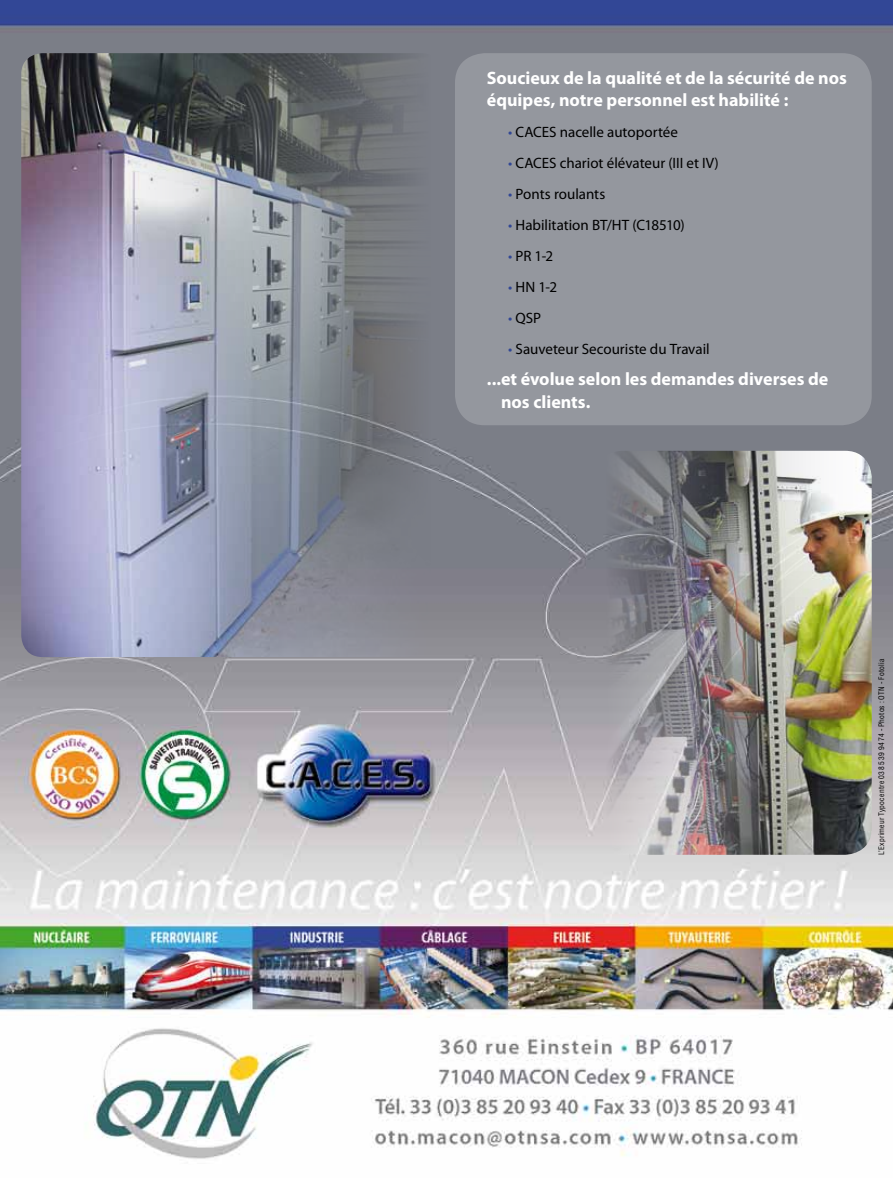
<style>
.page{position:relative;width:893px;height:1178px;background:#fff}
.page>*{position:absolute;margin:0;border:0;box-sizing:border-box;transform-origin:0 0}
.t1{font:700 18px/22.5px "Myriad Pro";color:#fff}
.t2{font:15px "Myriad Pro";color:#000}
.t3{font:condensed 7.5px "Helvetica";letter-spacing:.03em;color:#000}
.s1{color:#314795}
</style>
<div class="page">
<img style="left:0;top:0;width:893px;height:1159px">
<div style="left:455px;top:53px;width:417px;height:372px;background:#94979e;border-radius:30px"></div>
<img style="left:21px;top:53px;width:421px;height:604px">
<img style="left:596px;top:451px;width:276px;height:404px">
<p class="t1" style="left:487px;top:66px;width:361px">Soucieux de la qualité et de la sécurité de nos équipes, notre personnel est habilité :</p>
<p class="t2" style="left:508px;top:123px;width:171px"><span class="s1">•</span> CACES nacelle autoportée</p>
<p class="t2" style="left:508px;top:154px;width:212px"><span class="s1">•</span> CACES chariot élévateur (III et IV)</p>
<p class="t2" style="left:508px;top:185px;width:99px"><span class="s1">•</span> Ponts roulants</p>
<p class="t2" style="left:508px;top:216px;width:178px"><span class="s1">•</span> Habilitation BT/HT (C18510)</p>
<p class="t2" style="left:508px;top:247px;width:47px"><span class="s1">•</span> PR 1-2</p>
<p class="t2" style="left:508px;top:278px;width:51px"><span class="s1">•</span> HN 1-2</p>
<p class="t2" style="left:508px;top:309px;width:34px"><span class="s1">•</span> QSP</p>
<p class="t2" style="left:508px;top:340px;width:203px"><span class="s1">•</span> Sauveteur Secouriste du Travail</p>
<p class="t1" style="left:501px;top:367px;width:329px;text-indent:-14px">...et évolue selon les demandes diverses de nos clients.</p>
<p class="t3" style="left:877px;top:855px;width:197px;rotate:-90deg">L’Exprimeur Typocentre 03 85 39 94 74 - Photos : OTN - Fotolia</p>
</div>
